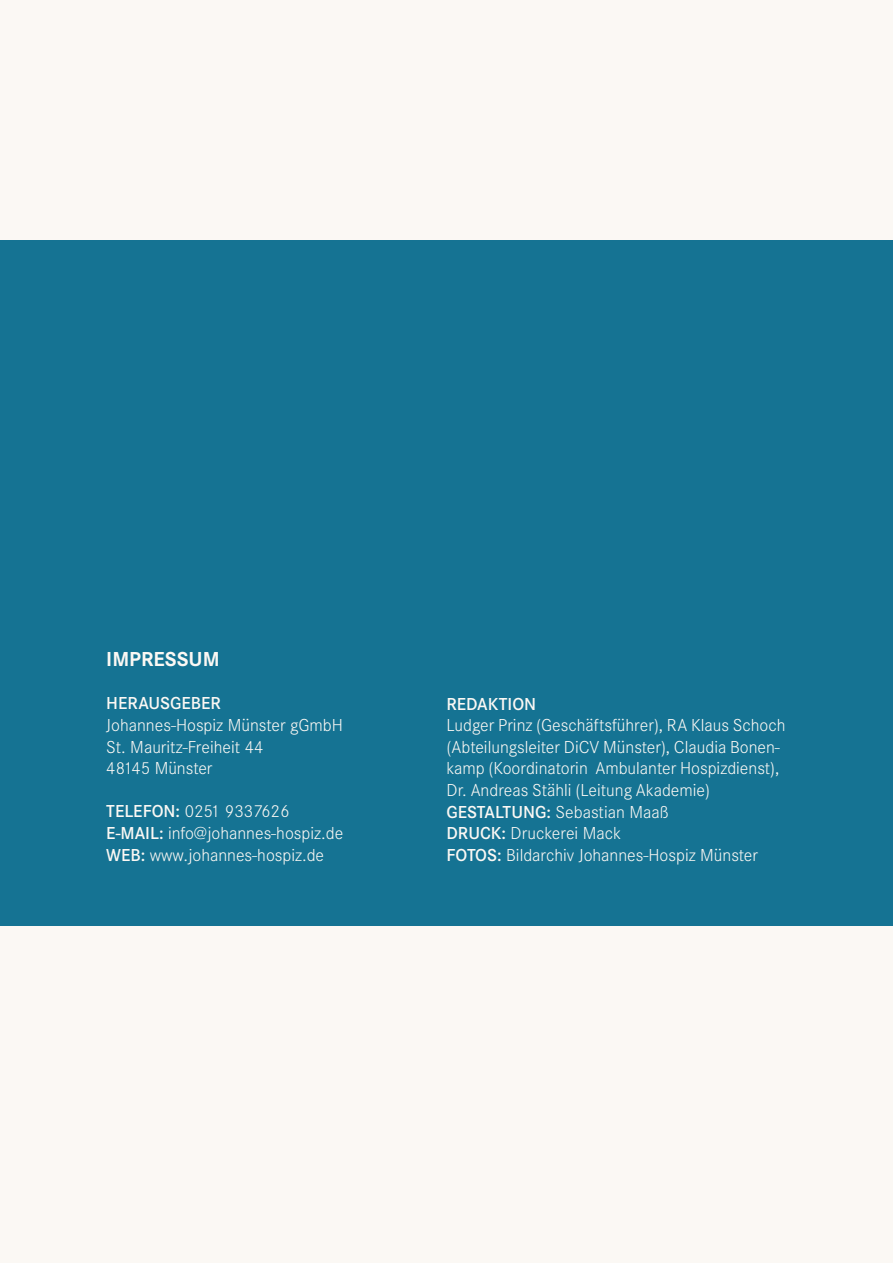
<style>
.page{position:relative;width:893px;height:1263px;background:#fbf8f4}
.page>*{position:absolute;margin:0;border:0;box-sizing:border-box;transform-origin:0 0}
.t1{font:700 21px "Corporate S";color:#fbf8f4}
.t2{font:300 18px/21.6px "Corporate S";color:#fbf8f4}
.t3{font:600 18px "Corporate S";color:#fbf8f4}
.s1{font-weight:600}
</style>
<div class="page">
<div style="left:0;top:240px;width:893px;height:685px;background:#157393"></div>
<p class="t1" style="left:106px;top:647px;width:115px">IMPRESSUM</p>
<p class="t3" style="left:106px;top:693px;width:116px">HERAUSGEBER</p>
<p class="t2" style="left:106px;top:714px;width:238px">Johannes-Hospiz Münster gGmbH<br>St. Mauritz-Freiheit 44<br>48145 Münster</p>
<p class="t2" style="left:106px;top:801px;width:238px"><span class="s1">TELEFON:</span> 0251 9337626<br><span class="s1">E-MAIL:</span> info@johannes-hospiz.de<br><span class="s1">WEB:</span> www.johannes-hospiz.de</p>
<p class="t3" style="left:446px;top:693px;width:91px">REDAKTION</p>
<p class="t2" style="left:446px;top:715px;width:340px">Ludger Prinz (Geschäftsführer), RA Klaus Schoch (Abteilungsleiter DiCV Münster), Claudia Bonen&shy;kamp (Koordinatorin Ambulanter Hospizdienst), Dr. Andreas Stähli (Leitung Akademie)<br><span class="s1">GESTALTUNG:</span> Sebastian Maaß<br><span class="s1">DRUCK:</span> Druckerei Mack<br><span class="s1">FOTOS:</span> Bildarchiv Johannes-Hospiz Münster</p>
</div>
